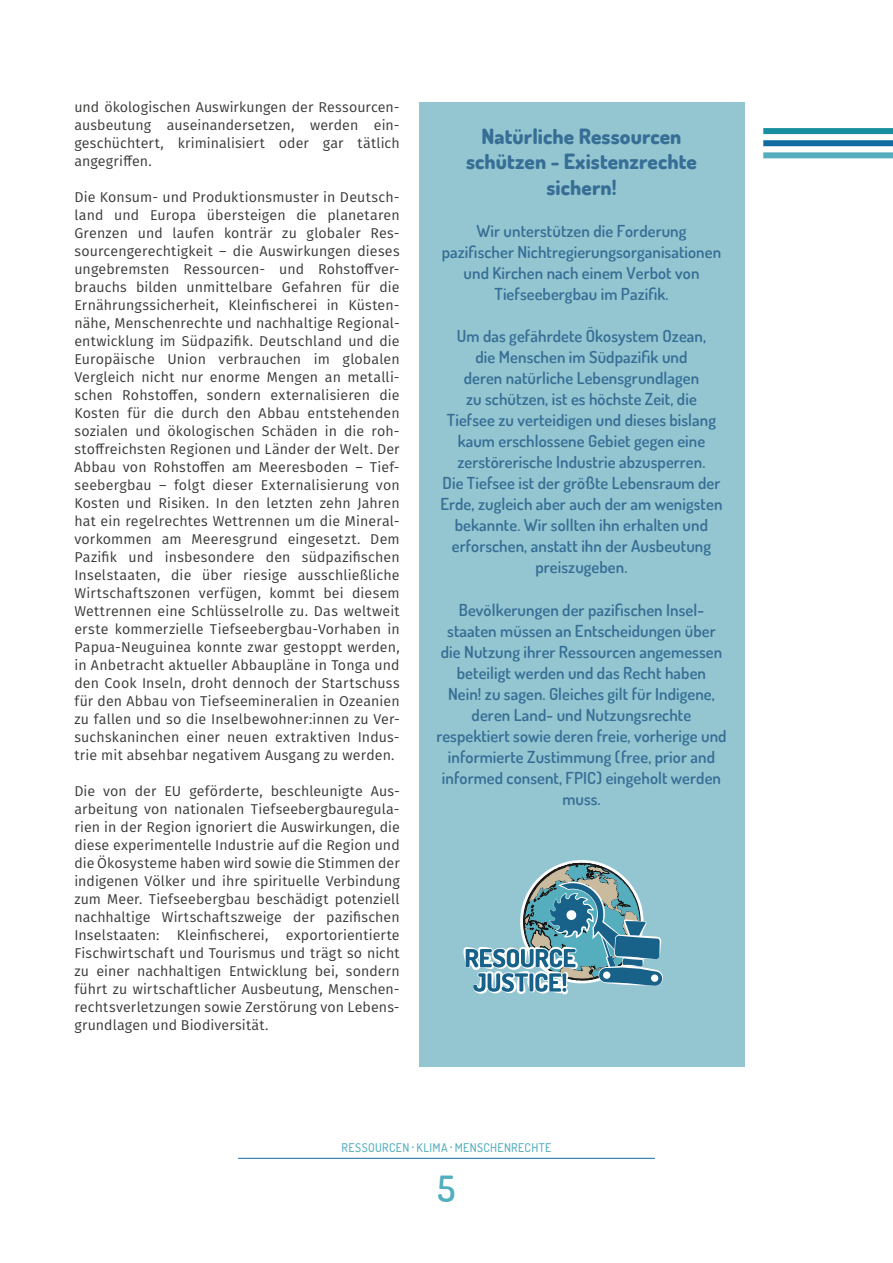
<style>
.page{position:relative;width:893px;height:1263px;background:#fff}
.page>*{position:absolute;margin:0;border:0;box-sizing:border-box;transform-origin:0 0}
.t1{font:600 36px "Dosis";color:#55aebe}
.t2{font:800 21px/25.5px "Dosis";letter-spacing:.005em;color:#376e95;text-align:center}
.t3{font:600 16.5px/21px "Dosis";letter-spacing:.005em;color:#376e95;text-align:center}
.t4{font:14.25px/18px "Fira GO";letter-spacing:.01em;color:#3a3a39;text-align:justify}
.t5{font:500 12px "Dosis";letter-spacing:.03em;color:#55aebe}
</style>
<div class="page">
<div style="left:419px;top:102px;width:325px;height:964px;background:#94c6d1"></div>
<div style="left:763px;top:128px;width:130px;height:6px;background:#188f9e"></div>
<div style="left:763px;top:140px;width:130px;height:6px;background:#106ba0"></div>
<div style="left:763px;top:152px;width:130px;height:6px;background:#55aebe"></div>
<hr style="left:238px;top:1158px;width:417px;height:1px;background:#106ba0">
<svg style="left:463px;top:863px;width:200px;height:131px"></svg>
<p class="t4" style="left:74px;top:98px;width:327px">und ökologischen Auswirkungen der Ressourcen - ausbeutung auseinandersetzen, werden ein&shy;geschüchtert, kriminalisiert oder gar tätlich angegriffen.</p>
<p class="t4" style="left:74px;top:188px;width:327px">Die Konsum- und Produktionsmuster in Deutsch&shy;land und Europa übersteigen die planetaren Grenzen und laufen konträr zu globaler Res&shy;sourcengerechtigkeit – die Auswirkungen dieses ungebremsten Ressourcen- und Rohstoffver&shy;brauchs bilden unmittelbare Gefahren für die Ernährungssicherheit, Kleinfischerei in Küsten&shy;nähe, Menschen rechte und nachhaltige Regional&shy;entwicklung im Südpazifik. Deutschland und die Europäische Union verbrauchen im globalen Vergleich nicht nur enorme Mengen an metalli&shy;schen Rohstoffen, sondern externalisieren die Kosten für die durch den Abbau entstehenden sozialen und ökologischen Schäden in die roh&shy;stoffreichsten Regionen und Länder der Welt. Der Abbau von Rohstoffen am Meeresboden – Tief&shy;seebergbau – folgt dieser Externalisierung von Kosten und Risiken. In den letzten zehn Jahren hat ein regelrechtes Wettrennen um die Mineral&shy;vorkommen am Meeresgrund eingesetzt. Dem Pazifik und insbesondere den südpazifischen Inselstaaten, die über riesige ausschließliche Wirtschaftszonen verfügen, kommt bei diesem Wettrennen eine Schlüsselrolle zu. Das weltweit erste kommerzielle Tiefseebergbau-Vorhaben in Papua-Neuguinea konnte zwar gestoppt werden, in Anbetracht aktueller Abbaupläne in Tonga und den Cook Inseln, droht dennoch der Startschuss für den Abbau von Tiefseemineralien in Ozeanien zu fallen und so die Inselbewohner:innen zu Ver&shy;suchskaninchen einer neuen extraktiven Indus&shy;trie mit absehbar negativem Ausgang zu werden.</p>
<p class="t4" style="left:74px;top:782px;width:327px">Die von der EU geförderte, beschleunigte Aus&shy;arbeitung von nationalen Tiefseebergbauregula&shy;rien in der Region ignoriert die Auswirkungen, die diese experimentelle Industrie auf die Region und die Ökosysteme haben wird sowie die Stimmen der indigenen Völker und ihre spirituelle Verbindung zum Meer. Tiefseebergbau beschädigt potenziell nachhaltige Wirtschaftszweige der pazifischen Inselstaaten: Kleinfischerei, exportorientierte Fischwirtschaft und Tourismus und trägt so nicht zu einer nachhaltigen Entwicklung bei, sondern führt zu wirtschaftlicher Ausbeutung, Menschen&shy;rechtsverletzungen sowie Zerstörung von Lebens&shy;grundlagen und Biodiversität.</p>
<h2 class="t2" style="left:466px;top:123px;width:232px">Natürliche Ressourcen schützen - Existenzrechte sichern!</h2>
<p class="t3" style="left:442px;top:220px;width:281px">Wir unterstützen die Forderung pazifischer Nichtregierungsorganisationen und Kirchen nach einem Verbot von Tiefseebergbau im Pazifik.</p>
<p class="t3" style="left:440px;top:325px;width:284px">Um das gefährdete Ökosystem Ozean,<br>die Menschen im Südpazifik und<br>deren natürliche Lebensgrundlagen<br>zu schützen, ist es höchste Zeit, die Tiefsee zu verteidigen und dieses bislang kaum erschlossene Gebiet gegen eine zerstörerische Industrie abzusperren.<br>Die Tiefsee ist der größte Lebensraum der Erde, zugleich aber auch der am wenigsten bekannte. Wir sollten ihn erhalten und erforschen, anstatt ihn der Ausbeutung preiszugeben.</p>
<p class="t3" style="left:436px;top:599px;width:292px">Bevölkerungen der pazifischen Insel&shy;staaten müssen an Entscheidungen über die Nutzung ihrer Ressourcen angemessen beteiligt werden und das Recht haben<br>Nein! zu sagen. Gleiches gilt für Indigene, deren Land- und Nutzungsrechte respektiert sowie deren freie, vorherige und informierte Zustimmung ( free, prior and informed consent, FPIC ) eingeholt werden muss.</p>
<p class="t5" style="left:342px;top:1139px;width:211px">RESSOURCEN <sup>.</sup> KLIMA <sup>.</sup> MENSCHENRECHTE</p>
<h1 class="t1" style="left:438px;top:1165px;width:19px">5</h1>
</div>
